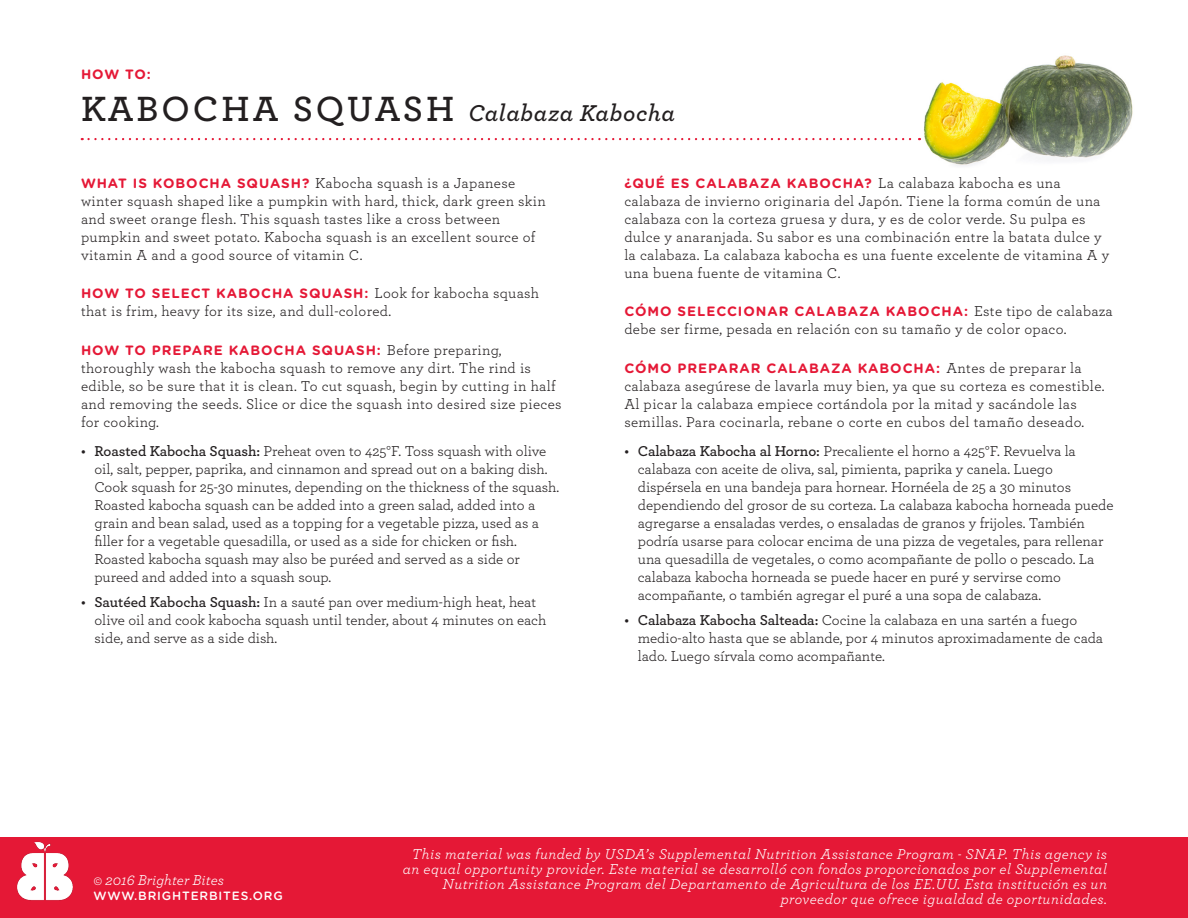
<style>
.page{position:relative;width:1188px;height:918px;background:#fff}
.page>*{position:absolute;margin:0;border:0;box-sizing:border-box;transform-origin:0 0}
.t1{font:italic 600 24px "Archer";letter-spacing:.025em;color:#231f20}
.t2{font:15px/18px "Archer";color:#231f20}
.t3{font:15px/18px "Archer";letter-spacing:.025em;color:#231f20}
.t4{font:italic 15px/15px "Archer";letter-spacing:.03em;color:#fff;text-align:right}
.t5{font:italic 15px "Archer";color:#fff}
.t6{font:700 13.5px "Gotham Rounded";letter-spacing:.07em;color:#e51836}
.t7{font:500 12px "Gotham Rounded";letter-spacing:.07em;color:#fff}
.s1{font-style:normal;font-size:36.75px}
.s2{font-family:"Gotham Rounded";font-weight:700;font-size:13.5px;color:#e51836}
.s3{font-family:"Archer";font-weight:400;font-size:15px;color:#231f20}
.s4{font-weight:600}
</style>
<div class="page">
<img style="left:920px;top:55px;width:213px;height:111px">
<div style="left:0;top:838px;width:1188px;height:80px;background:#e51836"></div>
<svg style="left:89px;top:138px;width:831px;height:2px"></svg>
<img style="left:17px;top:842px;width:56px;height:59px">
<p class="t6" style="left:81px;top:65px;width:71px">HOW TO:</p>
<p class="t1" style="left:81px;top:95px;width:596px"><span class="s1">KABOCHA SQUASH</span> Calabaza Kabocha</p>
<p class="t3" style="left:81px;top:173px;width:466px"><span class="s2">WHAT IS KOBOCHA SQUASH?</span> Kabocha squash is a Japanese winter squash shaped like a pumpkin with hard, thick, dark green skin and sweet orange flesh. This squash tastes like a cross between pumpkin and sweet potato. Kabocha squash is an excellent source of vitamin A and a good source of vitamin C.</p>
<p class="t6" style="left:81px;top:283px;width:460px">HOW TO SELECT KABOCHA SQUASH: <span class="s3">Look for kabocha squash</span></p>
<p class="t3" style="left:81px;top:301px;width:312px">that is frim, heavy for its size, and dull-colored.</p>
<p class="t6" style="left:81px;top:340px;width:422px">HOW TO PREPARE KABOCHA SQUASH: <span class="s3">Before preparing,</span></p>
<p class="t3" style="left:81px;top:358px;width:482px">thoroughly wash the kabocha squash to remove any dirt. The rind is edible, so be sure that it is clean. To cut squash, begin by cutting in half and removing the seeds. Slice or dice the squash into desired size pieces for cooking.</p>
<p class="t2" style="left:94px;top:441px;width:466px;text-indent:-14px"><span class="s4">• Roasted Kabocha Squash:</span> Preheat oven to 425°F. Toss squash with olive oil, salt, pepper, paprika, and cinnamon and spread out on a baking dish.<br>Cook squash for 25-30 minutes, depending on the thickness of the squash.<br>Roasted kabocha squash can be added into a green salad, added into a grain and bean salad, used as a topping for a vegetable pizza, used as a filler for a vegetable quesadilla, or used as a side for chicken or fish.<br>Roasted kabocha squash may also be puréed and served as a side or pureed and added into a squash soup.</p>
<p class="t2" style="left:94px;top:592px;width:453px;text-indent:-14px"><span class="s4">• Sautéed Kabocha Squash:</span> In a sauté pan over medium-high heat, heat olive oil and cook kabocha squash until tender, about 4 minutes on each side, and serve as a side dish.</p>
<p class="t6" style="left:624px;top:173px;width:438px">¿QUÉ ES CALABAZA KABOCHA? <span class="s3">La calabaza kabocha es una</span></p>
<p class="t3" style="left:624px;top:191px;width:486px">calabaza de invierno originaria del Japón. Tiene la forma común de una calabaza con la corteza gruesa y dura, y es de color verde. Su pulpa es dulce y anaranjada. Su sabor es una combinación entre la batata dulce y la calabaza. La calabaza kabocha es una fuente excelente de vitamina A y una buena fuente de vitamina C.</p>
<p class="t6" style="left:624px;top:301px;width:490px">CÓMO SELECCIONAR CALABAZA KABOCHA: <span class="s3">Este tipo de calabaza</span></p>
<p class="t3" style="left:624px;top:319px;width:444px">debe ser firme, pesada en relación con su tamaño y de color opaco.</p>
<p class="t6" style="left:624px;top:358px;width:459px">CÓMO PREPARAR CALABAZA KABOCHA: <span class="s3">Antes de preparar la</span></p>
<p class="t3" style="left:624px;top:376px;width:482px">calabaza asegúrese de lavarla muy bien, ya que su corteza es comestible.<br>Al picar la calabaza empiece cortándola por la mitad y sacándole las semillas. Para cocinarla, rebane o corte en cubos del tamaño deseado.</p>
<p class="t2" style="left:638px;top:441px;width:477px;text-indent:-14px"><span class="s4">• Calabaza Kabocha al Horno:</span> Precaliente el horno a 425°F. Revuelva la calabaza con aceite de oliva, sal, pimienta, paprika y canela. Luego dispérsela en una bandeja para hornear. Hornéela de 25 a 30 minutos dependiendo del grosor de su corteza. La calabaza kabocha horneada puede agregarse a ensaladas verdes, o ensaladas de granos y frijoles. También podría usarse para colocar encima de una pizza de vegetales, para rellenar una quesadilla de vegetales, o como acompañante de pollo o pescado. La calabaza kabocha horneada se puede hacer en puré y servirse como acompañante, o también agregar el puré a una sopa de calabaza.</p>
<p class="t2" style="left:638px;top:610px;width:467px;text-indent:-14px"><span class="s4">• Calabaza Kabocha Salteada:</span> Cocine la calabaza en una sartén a fuego medio-alto hasta que se ablande, por 4 minutos aproximadamente de cada lado. Luego sírvala como acompañante.</p>
<p class="t5" style="left:94px;top:870px;width:132px">© 2016 Brighter Bites</p>
<p class="t7" style="left:94px;top:888px;width:191px">WWW.BRIGHTERBITES.ORG</p>
<p class="t4" style="left:403px;top:846px;width:706px">This material was funded by USDA’s Supplemental Nutrition Assistance Program - SNAP. This agency is an equal opportunity provider. Este material se desarrolló con fondos proporcionados por el Supplemental Nutrition Assistance Program del Departamento de Agricultura de los EE.UU. Esta institución es un proveedor que ofrece igualdad de oportunidades.</p>
</div>
